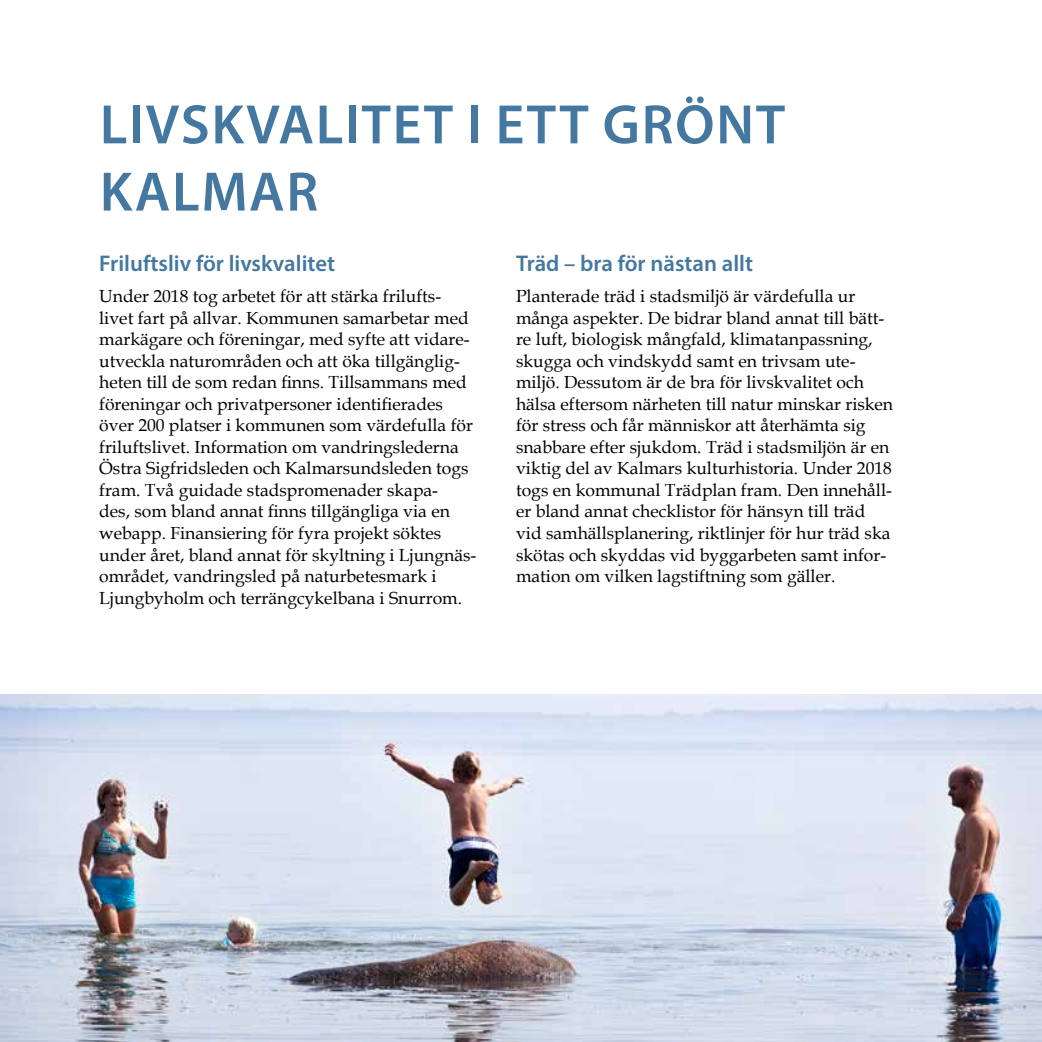
<style>
.page{position:relative;width:1042px;height:1042px;background:#fff}
.page>*{position:absolute;margin:0;border:0;box-sizing:border-box;transform-origin:0 0}
.t1{font:600 56px/67.2px "Myriad Pro";letter-spacing:.03em;color:#4478a0}
.t2{font:600 22.75px "Myriad Pro";color:#4478a0}
.t3{font:17.5px/21.5px "Book Antiqua";color:#000}
</style>
<div class="page">
<img style="left:0;top:695px;width:1042px;height:347px">
<h1 class="t1" style="left:100px;top:89px;width:687px">LIVSKVALITET I ETT GRÖNT<br>KALMAR</h1>
<h2 class="t2" style="left:99px;top:249px;width:237px">Friluftsliv för livskvalitet</h2>
<p class="t3" style="left:99px;top:285px;width:378px">Under 2018 tog arbetet för att stärka frilufts&shy;livet fart på allvar. Kommunen samarbetar med markägare och föreningar, med syfte att vidare&shy;utveckla naturområden och att öka tillgänglig&shy;heten till de som redan finns. Tillsammans med föreningar och privatpersoner identifierades över 200 platser i kommunen som värdefulla för friluftslivet. Information om vandringslederna Östra Sigfridsleden och Kalmarsundsleden togs fram. Två guidade stadspromenader skapa-<br>des, som bland annat finns tillgängliga via en webapp. Finansiering för fyra projekt söktes under året, bland annat för skyltning i Ljungnäs&shy;området, vandringsled på naturbetesmark i Ljungbyholm och terrängcykelbana i Snurrom.</p>
<h2 class="t2" style="left:516px;top:249px;width:238px">Träd – bra för nästan allt</h2>
<p class="t3" style="left:516px;top:285px;width:379px">Planterade träd i stadsmiljö är värdefulla ur många aspekter. De bidrar bland annat till bätt&shy;re luft, biologisk mångfald, klimatanpassning, skugga och vindskydd samt en trivsam ute&shy;miljö. Dessutom är de bra för livskvalitet och hälsa eftersom närheten till natur minskar risken för stress och får människor att återhämta sig snabbare efter sjukdom. Träd i stadsmiljön är en viktig del av Kalmars kulturhistoria. Under 2018 togs en kommunal Trädplan fram. Den innehåll&shy;er bland annat checklistor för hänsyn till träd vid samhällsplanering, riktlinjer för hur träd ska skötas och skyddas vid byggarbeten samt infor&shy;mation om vilken lagstiftning som gäller.</p>
</div>
